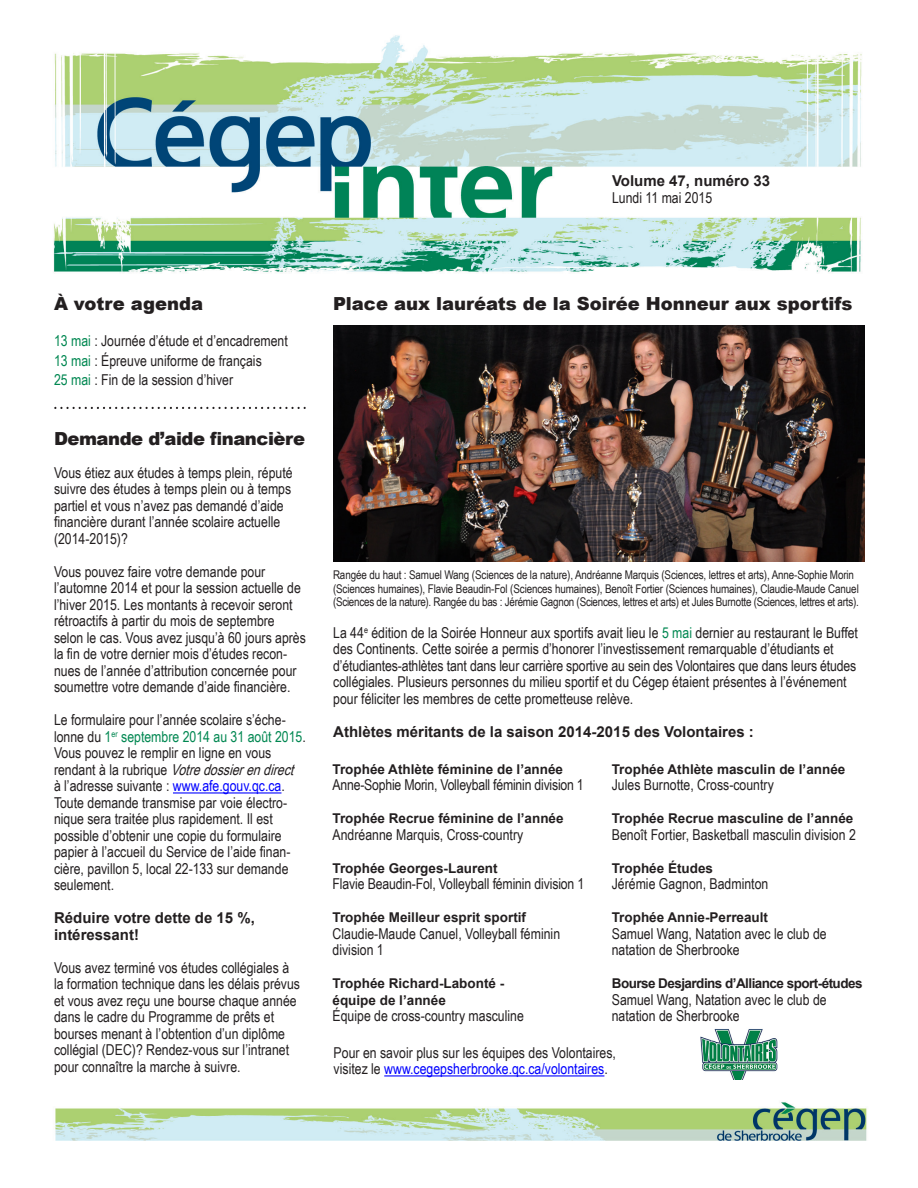
<style>
.page{position:relative;width:918px;height:1188px;background:#fff}
.page>*{position:absolute;margin:0;border:0;box-sizing:border-box;transform-origin:0 0}
.t1{font:900 18px "Arial";color:#231f20}
.t2{font:900 18px "Arial";letter-spacing:-.025em;color:#231f20}
.t3{font:15px/16.5px "Arial Narrow";color:#231f20}
.t4{font:700 15px "Arial";color:#231f20}
.t5{font:15px "Arial Narrow";color:#00f}
.t6{font:700 13.5px "Arial";color:#231f20}
.t7{font:700 13.5px "Arial";letter-spacing:-.04em;color:#231f20}
.t8{font:12px/13.5px "Arial Narrow";letter-spacing:-.01em;color:#231f20}
.s1{color:#008751}
.s2{font-style:italic}
.s3{color:#00f}
.s4{color:#231f20}
</style>
<div class="page">
<img style="left:53px;top:35px;width:814px;height:1106px">
<svg style="left:55px;top:407px;width:250px;height:2px"></svg>
<img style="left:334px;top:326px;width:531px;height:236px">
<hr style="left:173px;top:792px;width:108px;height:2px;background:#00f">
<hr style="left:384px;top:1075px;width:220px;height:1px;background:#00f">
<img style="left:678px;top:1028px;width:120px;height:52px">
<p class="t4" style="left:612px;top:171px;width:160px">Volume 47, numéro 33</p>
<p class="t3" style="left:612px;top:189px;width:102px">Lundi 11 mai 2015</p>
<p class="t1" style="left:54px;top:291px;width:151px">À votre agenda</p>
<p class="t3" style="left:54px;top:332px;width:235px"><span class="s1">13 mai</span> : Journée d’étude et d’encadrement</p>
<p class="t3" style="left:54px;top:352px;width:209px"><span class="s1">13 mai</span> : Épreuve uniforme de français</p>
<p class="t3" style="left:54px;top:371px;width:181px"><span class="s1">25 mai</span> : Fin de la session d’hiver</p>
<p class="t2" style="left:54px;top:425px;width:253px">Demande d’aide financière</p>
<p class="t3" style="left:54px;top:464px;width:240px">Vous étiez aux études à temps plein, réputé suivre des études à temps plein ou à temps partiel et vous n’avez pas demandé d’aide financière durant l’année scolaire actuelle (2014-2015)?</p>
<p class="t3" style="left:54px;top:563px;width:253px">Vous pouvez faire votre demande pour l’automne 2014 et pour la session actuelle de l’hiver 2015. Les montants à recevoir seront rétroactifs à partir du mois de septembre selon le cas. Vous avez jusqu’à 60 jours après la fin de votre dernier mois d’études recon&shy;nues de l’année d’attribution concernée pour soumettre votre demande d’aide financière.</p>
<p class="t3" style="left:54px;top:711px;width:253px">Le formulaire pour l’année scolaire s’éche&shy;lonne du <span class="s1">1</span><sup>er</sup> <span class="s1">septembre 2014 au 31 août 2015</span>.<br>Vous pouvez le remplir en ligne en vous<br>r e n d a n t à l a r u b r i q u e <span class="s2">Votredossierendirect </span>à l’adresse suivante : <span class="s3">www.afe.gouv.qc.ca</span>.<br>Toute demande transmise par voie électro&shy;nique sera traitée plus rapidement. Il est possible d’obtenir une copie du formulaire papier à l’accueil du Service de l’aide finan&shy;cière, pavillon 5, local 22-133 sur demande seulement.</p>
<p class="t4" style="left:54px;top:908px;width:202px">Réduire votre dette de 15 %,</p>
<p class="t4" style="left:54px;top:925px;width:87px">intéressant!</p>
<p class="t3" style="left:54px;top:959px;width:248px">Vous avez terminé vos études collégiales à la formation technique dans les délais prévus et vous avez reçu une bourse chaque année dans le cadre du Programme de prêts et bourses menant à l’obtention d’un diplôme collégial (DEC)? Rendez-vous sur l’intranet pour connaître la marche à suivre.</p>
<p class="t1" style="left:333px;top:291px;width:521px">Place aux lauréats de la Soirée Honneur aux sportifs</p>
<p class="t8" style="left:333px;top:568px;width:527px">Rangée du haut : Samuel Wang (Sciences de la nature), Andréanne Marquis (Sciences, lettres et arts), Anne-Sophie Morin (Sciences humaines), Flavie Beaudin-Fol (Sciences humaines), Benoît Fortier (Sciences humaines), Claudie-Maude Canuel (Sciences de la nature). Rangée du bas : Jérémie Gagnon (Sciences, lettres et arts) et Jules Burnotte (Sciences, lettres et arts).</p>
<p class="t3" style="left:333px;top:624px;width:526px">La 44<sup>e</sup> édition de la Soirée Honneur aux sportifs avait lieu le <span class="s1">5 mai</span> dernier au restaurant le Buffet des Continents. Cette soirée a permis d’honorer l’investissement remarquable d’étudiants et d’étudiantes-athlètes tant dans leur carrière sportive au sein des Volontaires que dans leurs études collégiales. Plusieurs personnes du milieu sportif et du Cégep étaient présentes à l’événement pour féliciter les membres de cette prometteuse relève.</p>
<p class="t4" style="left:333px;top:722px;width:422px">Athlètes méritants de la saison 2014-2015 des Volontaires :</p>
<p class="t6" style="left:333px;top:760px;width:232px">Trophée Athlète féminine de l’année</p>
<p class="t3" style="left:333px;top:776px;width:253px">Anne-Sophie Morin, Volleyball féminin division 1</p>
<p class="t6" style="left:333px;top:809px;width:233px">Trophée Recrue féminine de l’année</p>
<p class="t3" style="left:333px;top:826px;width:192px">Andréanne Marquis, Cross-country</p>
<p class="t6" style="left:333px;top:859px;width:167px">Trophée Georges-Laurent</p>
<p class="t3" style="left:333px;top:875px;width:253px">Flavie Beaudin-Fol, Volleyball féminin division 1</p>
<p class="t6" style="left:333px;top:908px;width:195px">Trophée Meilleur esprit sportif</p>
<p class="t3" style="left:333px;top:925px;width:229px">Claudie-Maude Canuel, Volleyball féminin division 1</p>
<p class="t6" style="left:333px;top:974px;width:173px">Trophée Richard-Labonté -</p>
<p class="t6" style="left:333px;top:991px;width:115px">équipe de l’année</p>
<p class="t3" style="left:333px;top:1007px;width:193px">Équipe de cross-country masculine</p>
<p class="t6" style="left:612px;top:760px;width:235px">Trophée Athlète masculin de l’année</p>
<p class="t3" style="left:612px;top:776px;width:164px">Jules Burnotte, Cross-country</p>
<p class="t6" style="left:612px;top:809px;width:243px">Trophée Recrue masculine de l’année</p>
<p class="t3" style="left:612px;top:826px;width:246px">Benoît Fortier, Basketball masculin division 2</p>
<p class="t6" style="left:612px;top:859px;width:103px">Trophée Études</p>
<p class="t3" style="left:612px;top:875px;width:158px">Jérémie Gagnon, Badminton</p>
<p class="t6" style="left:612px;top:908px;width:158px">Trophée Annie-Perreault</p>
<p class="t3" style="left:612px;top:925px;width:216px">Samuel Wang, Natation avec le club de</p>
<p class="t3" style="left:612px;top:941px;width:129px">natation de Sherbrooke</p>
<p class="t7" style="left:612px;top:974px;width:252px">Bourse Desjardins d’Alliance sport-études</p>
<p class="t3" style="left:612px;top:991px;width:216px">Samuel Wang, Natation avec le club de</p>
<p class="t3" style="left:612px;top:1007px;width:129px">natation de Sherbrooke</p>
<p class="t3" style="left:334px;top:1044px;width:284px">Pour en savoir plus sur les équipes des Volontaires,</p>
<p class="t5" style="left:334px;top:1058px;width:276px"><span class="s4">visitez le</span> www.cegepsherbrooke.qc.ca/volontaires<span class="s4">.</span></p>
</div>
